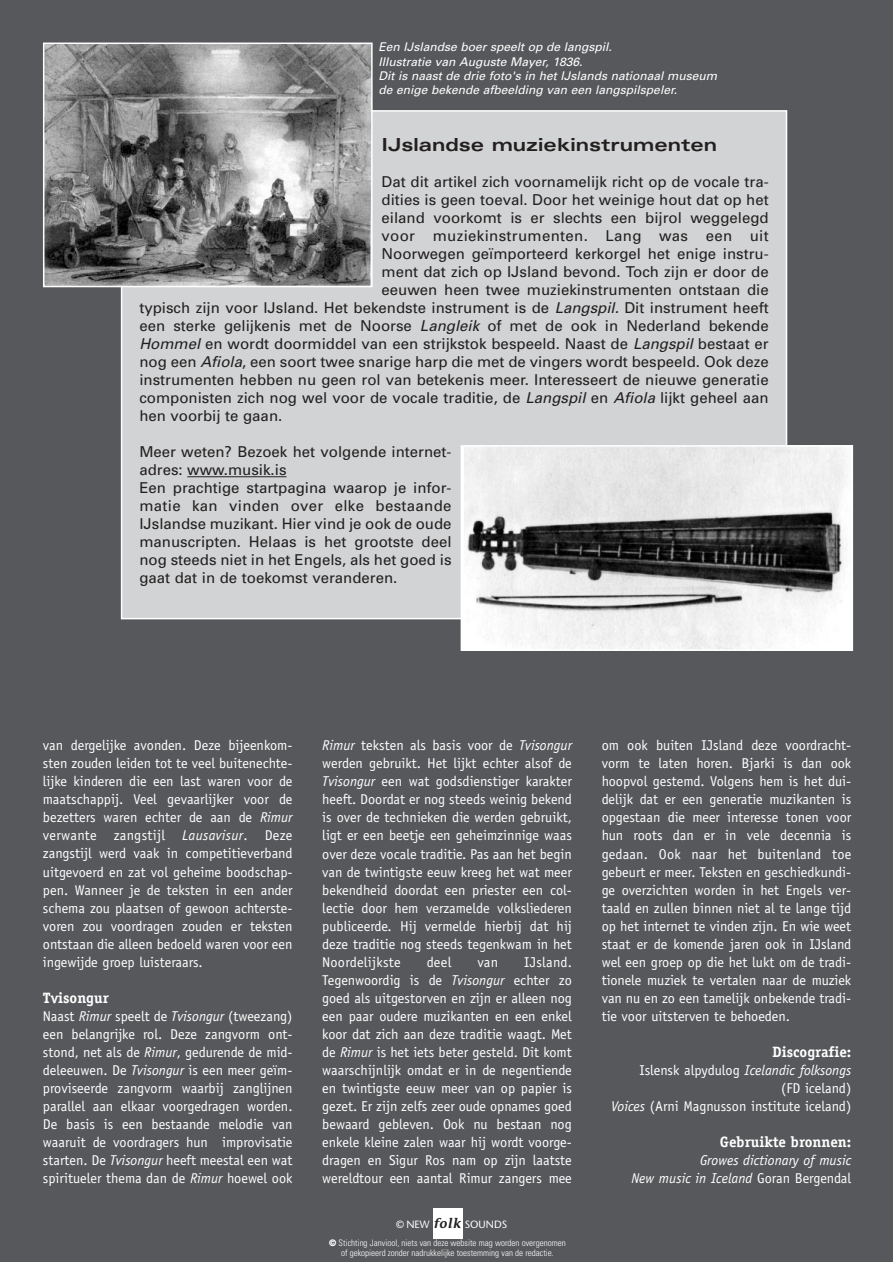
<style>
.page{position:relative;width:893px;height:1262px;background:#fff}
.page>*{position:absolute;margin:0;border:0;box-sizing:border-box;transform-origin:0 0}
.t1{font:700 expanded 18px "Univers";color:#231f1f}
.t2{font:15px/18px "Univers";color:#231f1f}
.t3{font:700 15px "Officina Serif";color:#fff}
.t4{font:15px "Univers";letter-spacing:.02em;color:#231f1f}
.t5{font:14.25px/18px "Officina Sans";color:#fff;text-align:justify}
.t6{font:italic 14.25px/18px "Officina Sans";color:#fff;text-align:right}
.t7{font:italic 12px/14.4px "Univers";color:#fff}
.t8{font:10.5px "Stone Sans";color:#fff}
.t9{font:300 condensed 9px/9.8px "Univers";color:#fff;text-align:center}
.s1{font-style:italic}
.s2{font-family:"Stone Informal";font-weight:600;font-style:italic;font-size:13.8px;color:#231f1f}
.s3{font-weight:900;font-stretch:expanded}
.s4{font-style:normal}
</style>
<div class="page">
<div style="left:0;top:0;width:892px;height:1261px;background:#57585b"></div>
<div style="left:122px;top:111px;width:664px;height:507px;background:#d1d3d5"></div>
<hr style="left:187px;top:476px;width:37px;height:1px;background:#231f1f">
<hr style="left:224px;top:476px;width:62px;height:1px;background:#231f1f">
<img style="left:464px;top:448px;width:386px;height:200px">
<div style="left:460px;top:445px;width:393px;height:206px;border:2px solid #fff"></div>
<img style="left:46px;top:46px;width:323px;height:238px">
<div style="left:43px;top:43px;width:329px;height:244px;border:2px solid #fff"></div>
<div style="left:433px;top:1208px;width:30px;height:30px;background:#fff"></div>
<p class="t7" style="left:378px;top:41px;width:340px">Een IJslandse boer speelt op de langspil.<br>Illustratie van Auguste Mayer, 1836.<br>Dit is naast de drie foto's in het IJslands nationaal museum de enige bekende afbeelding van een langspilspeler.</p>
<p class="t1" style="left:381px;top:138px;width:337px">IJslandse muziekinstrumenten</p>
<p class="t2" style="left:381px;top:174px;width:388px">Dat dit artikel zich voornamelijk richt op de vocale tra-</p>
<p class="t2" style="left:381px;top:192px;width:388px">dities is geen toeval. Door het weinige hout dat op het</p>
<p class="t2" style="left:381px;top:210px;width:388px">eiland voorkomt is er slechts een bijrol weggelegd</p>
<p class="t4" style="left:381px;top:230px;width:388px">voor muziekinstrumenten. Lang was een uit</p>
<p class="t2" style="left:381px;top:246px;width:388px">Noorwegen geïmporteerd kerkorgel het enige instru-</p>
<p class="t2" style="left:381px;top:264px;width:388px">ment dat zich op IJsland bevond. Toch zijn er door de</p>
<p class="t2" style="left:381px;top:282px;width:388px">eeuwen heen twee muziekinstrumenten ontstaan die</p>
<p class="t2" style="left:139px;top:300px;width:631px">typisch zijn voor IJsland. Het bekendste instrument is de <span class="s1">Langspil.</span> Dit instrument heeft</p>
<p class="t2" style="left:139px;top:318px;width:631px">een sterke gelijkenis met de Noorse <span class="s1">Langleik</span> of met de ook in Nederland bekende</p>
<p class="t2" style="left:139px;top:336px;width:631px"><span class="s1">Hommel</span> en wordt doormiddel van een strijkstok bespeeld. Naast de <span class="s1">Langspil</span> bestaat er</p>
<p class="t2" style="left:139px;top:354px;width:631px">nog een <span class="s1">Afiola</span>, een soort twee snarige harp die met de vingers wordt bespeeld. Ook deze</p>
<p class="t2" style="left:139px;top:372px;width:631px">instrumenten hebben nu geen rol van betekenis meer. Interesseert de nieuwe generatie</p>
<p class="t2" style="left:139px;top:390px;width:631px">componisten zich nog wel voor de vocale traditie, de <span class="s1">Langspil</span> en <span class="s1">Afiola</span> lijkt geheel aan</p>
<p class="t2" style="left:139px;top:408px;width:144px">hen voorbij te gaan.</p>
<p class="t2" style="left:139px;top:444px;width:314px">Meer weten? Bezoek het volgende internet&shy;adres: www.musik.is<br>Een prachtige startpagina waarop je infor&shy;matie kan vinden over elke bestaande IJslandse muzikant. Hier vind je ook de oude manuscripten. Helaas is het grootste deel nog steeds niet in het Engels, als het goed is gaat dat in de toekomst veranderen.</p>
<p class="t5" style="left:43px;top:738px;width:251px">van dergelijke avonden. Deze bijeenkom&shy;sten zouden leiden tot te veel buitenechte&shy;lijke kinderen die een last waren voor de maatschappij. Veel gevaarlijker voor de bezetters waren echter de aan de <span class="s1">Rimur </span>verwante zangstijl <span class="s1">Lausavisur</span>. Deze zangstijl werd vaak in competitieverband uitgevoerd en zat vol geheime boodschap&shy;pen. Wanneer je de teksten in een ander schema zou plaatsen of gewoon achterste&shy;voren zou voordragen zouden er teksten ontstaan die alleen bedoeld waren voor een ingewijde groep luisteraars.</p>
<p class="t3" style="left:43px;top:991px;width:67px">Tvisongur</p>
<p class="t5" style="left:43px;top:1008px;width:251px">Naast <span class="s1">Rimur</span> speelt de <span class="s1">Tvisongur</span> (tweezang) een belangrijke rol. Deze zangvorm ont&shy;stond, net als de <span class="s1">Rimur</span>, gedurende de mid&shy;deleeuwen. De <span class="s1">Tvisongur</span> is een meer geïm&shy;proviseerde zangvorm waarbij zanglijnen parallel aan elkaar voorgedragen worden.<br>De basis is een bestaande melodie van waaruit de voordragers hun improvisatie starten. De <span class="s1">Tvisongur</span> heeft meestal een wat spiritueler thema dan de <span class="s1">Rimur</span> hoewel ook</p>
<p class="t5" style="left:322px;top:738px;width:251px"><span class="s1">Rimur</span> teksten als basis voor de <span class="s1">Tvisongur </span>werden gebruikt. Het lijkt echter alsof de <span class="s1">Tvisongur</span> een wat godsdienstiger karakter heeft. Doordat er nog steeds weinig bekend is over de technieken die werden gebruikt, ligt er een beetje een geheimzinnige waas over deze vocale traditie. Pas aan het begin van de twintigste eeuw kreeg het wat meer bekendheid doordat een priester een col&shy;lectie door hem verzamelde volksliederen publiceerde. Hij vermelde hierbij dat hij deze traditie nog steeds tegenkwam in het Noordelijkste</p>
<p class="t5" style="left:322px;top:954px;width:251px;text-indent:202px">IJsland.<br>Tegenwoordig is de <span class="s1">Tvisongur</span> echter zo goed als uitgestorven en zijn er alleen nog een paar oudere muzikanten en een enkel koor dat zich aan deze traditie waagt. Met de <span class="s1">Rimur</span> is het iets beter gesteld. Dit komt waarschijnlijk omdat er in de negentiende en twintigste eeuw meer van op papier is gezet. Er zijn zelfs zeer oude opnames goed bewaard gebleven. Ook nu bestaan nog enkele kleine zalen waar hij wordt voorge&shy;dragen en Sigur Ros nam op zijn laatste wereldtour een aantal Rimur zangers mee</p>
<p class="t5" style="left:427px;top:954px;width:26px">deel</p>
<p class="t5" style="left:477px;top:954px;width:22px">van</p>
<p class="t8" style="left:396px;top:1220px;width:113px">© NEW <span class="s2">folk</span> SOUNDS</p>
<p class="t9" style="left:329px;top:1239px;width:238px"><span class="s3">©</span> Stichting Janviool, niets van deze website mag worden overgenomen of gekopieerd zonder nadrukkelijke toestemming van de redactie.</p>
<p class="t5" style="left:601px;top:738px;width:251px">om ook buiten IJsland deze voordracht&shy;vorm te laten horen. Bjarki is dan ook hoopvol gestemd. Volgens hem is het dui&shy;delijk dat er een generatie muzikanten is opgestaan die meer interesse tonen voor hun roots dan er in vele decennia is gedaan. Ook naar het buitenland toe gebeurt er meer. Teksten en geschiedkundi&shy;ge overzichten worden in het Engels ver&shy;taald en zullen binnen niet al te lange tijd op het internet te vinden zijn. En wie weet staat er de komende jaren ook in IJsland wel een groep op die het lukt om de tradi&shy;tionele muziek te vertalen naar de muziek van nu en zo een tamelijk onbekende tradi&shy;tie voor uitsterven te behoeden.</p>
<p class="t3" style="left:772px;top:1045px;width:80px">Discografie:</p>
<p class="t5" style="left:611px;top:1062px;width:242px;text-align:right">Islensk alpydulog <span class="s1">Icelandic folksongs<br></span>(FD iceland)<br><span class="s1">Voices</span> (Arni Magnusson institute iceland)</p>
<p class="t3" style="left:720px;top:1135px;width:133px">Gebruikte bronnen:</p>
<p class="t6" style="left:631px;top:1152px;width:221px">Growes dictionary of music<br>New music in Iceland <span class="s4">Goran Bergendal</span></p>
</div>
